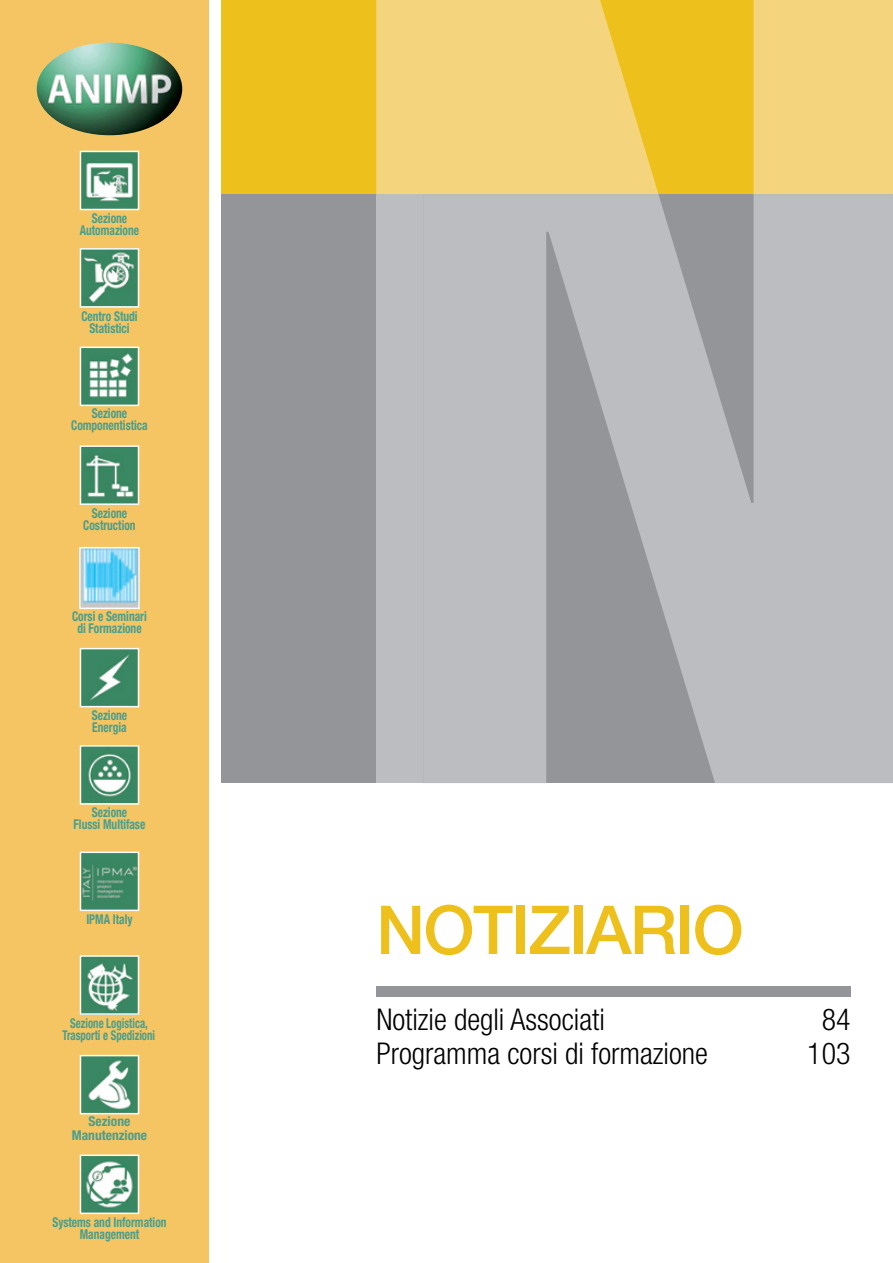
<style>
.page{position:relative;width:893px;height:1263px;background:#fff}
.page>*{position:absolute;margin:0;border:0;box-sizing:border-box;transform-origin:0 0}
.t1{font:500 67.5px "Helvetica Neue LT Std";letter-spacing:-.025em;color:#eec01b}
.t2{font:300 condensed 30px/34.5px "Helvetica Neue LT Std";color:#000}
.t3{font:700 condensed 13.5px/12px "Helvetica Neue LT Std";color:#469e90;text-align:center;scale:.85 1}
.t4{font:700 condensed 13.5px/12px "Helvetica Neue LT Std";color:#469e90;text-align:center;scale:.8 1}
.t5{font:700 condensed 13.5px/13.5px "Helvetica Neue LT Std";color:#469e90;text-align:center}
</style>
<div class="page">
<div style="left:216px;top:0;width:677px;height:194px;background:#eec01b"></div>
<div style="left:162px;top:194px;width:261px;height:589px;background:#939598"></div>
<div style="left:376px;top:986px;width:474px;height:11px;background:#939598"></div>
<svg style="left:376px;top:0;width:517px;height:194px;fill:#f4d57e"></svg>
<svg style="left:423px;top:194px;width:470px;height:589px;background:#b2b4b7"></svg>
<div style="left:376px;top:194px;width:47px;height:589px;background:#bbbdc0"></div>
<div style="left:0;top:0;width:216px;height:1263px;background:#f4c562"></div>
<div style="left:209px;top:0;width:12px;height:1263px;background:#fff"></div>
<img style="left:37px;top:43px;width:145px;height:92px">
<svg style="left:80px;top:248px;width:59px;height:60px;background:#73a88e"></svg>
<svg style="left:80px;top:151px;width:59px;height:59px;background:#81b19a"></svg>
<svg style="left:80px;top:347px;width:59px;height:59px;background:#77ab92"></svg>
<svg style="left:80px;top:445px;width:59px;height:60px;background:#639f82"></svg>
<svg style="left:80px;top:648px;width:59px;height:59px;background:#5b9a7c"></svg>
<svg style="left:80px;top:745px;width:59px;height:60px;background:#6ca489"></svg>
<svg style="left:80px;top:1154px;width:59px;height:60px;background:#8ab6a0"></svg>
<svg style="left:80px;top:955px;width:59px;height:60px;background:#78ab92"></svg>
<svg style="left:80px;top:851px;width:59px;height:60px;background:#569676"></svg>
<svg style="left:80px;top:1055px;width:59px;height:59px;background:#7bae96"></svg>
<svg style="left:79px;top:547px;width:61px;height:62px;background:#91d5ee"></svg>
<p class="t3" style="left:80px;top:212px;width:71px">Sezione<br>Automazione</p>
<p class="t3" style="left:81px;top:310px;width:68px">Centro Studi<br>Statistici</p>
<p class="t3" style="left:71px;top:407px;width:92px">Sezione<br>Componentistica</p>
<p class="t3" style="left:83px;top:507px;width:63px">Sezione<br>Costruction</p>
<p class="t3" style="left:72px;top:610px;width:89px">Corsi e Seminari di Formazione</p>
<p class="t3" style="left:92px;top:709px;width:43px;text-align:left">Sezione<br>Energia</p>
<p class="t3" style="left:74px;top:806px;width:86px">Sezione<br>Flussi Multifase</p>
<p class="t3" style="left:86px;top:913px;width:56px">IPMA Italy</p>
<p class="t4" style="left:63px;top:1017px;width:117px">Sezione Logistica,<br>Trasporti e Spedizioni</p>
<p class="t5" style="left:72px;top:1114px;width:77px">Sezione<br>Manutenzione</p>
<p class="t3" style="left:52px;top:1216px;width:136px">Systems and Information<br>Management</p>
<h1 class="t1" style="left:376px;top:890px;width:369px">NOtIZIARIO</h1>
<h2 class="t2" style="left:376px;top:1001px;width:333px">Notizie degli Associati<br>Programma corsi di formazione</h2>
<h2 class="t2" style="left:807px;top:1001px;width:45px;text-align:center">84<br>103</h2>
</div>
